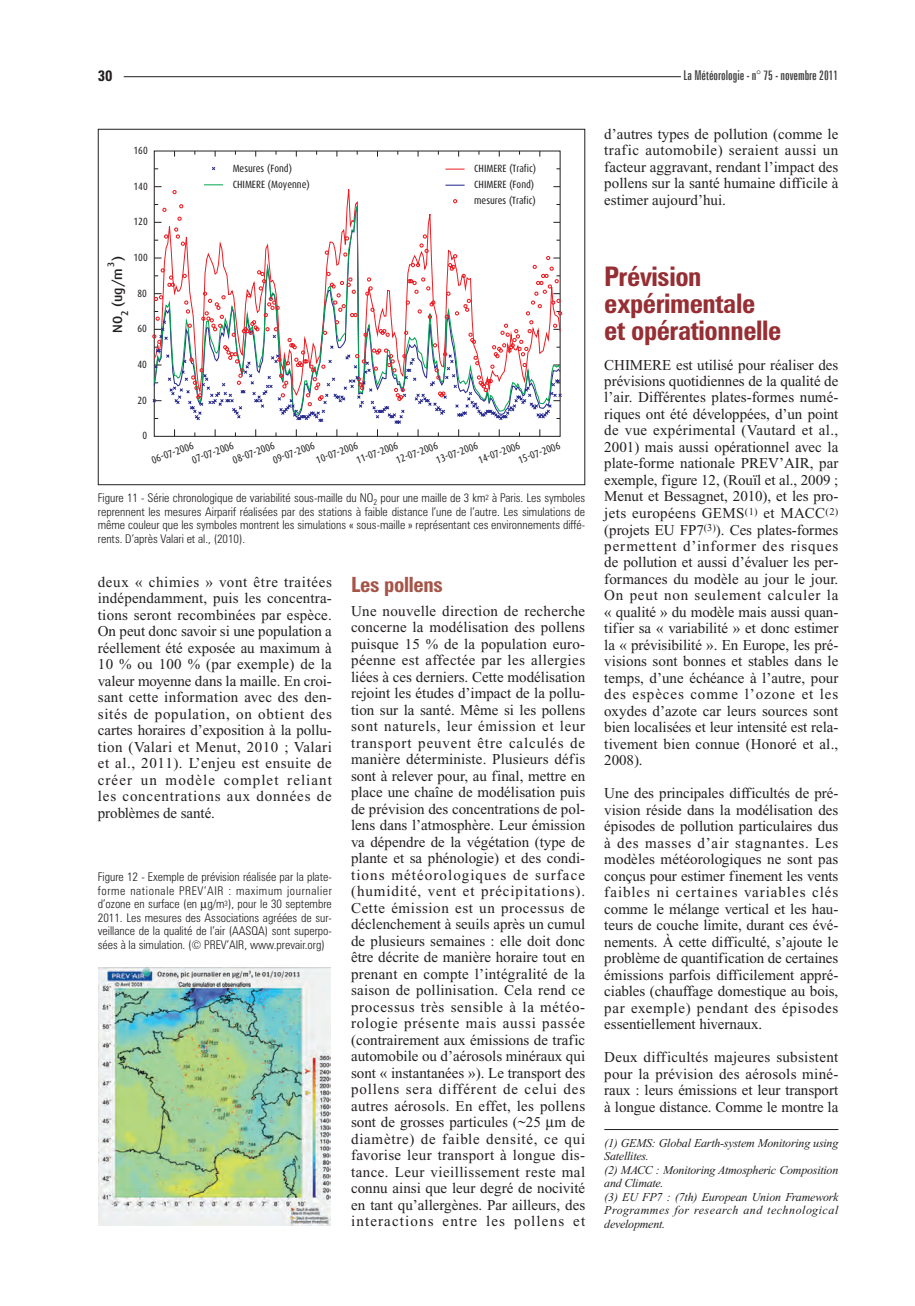
<style>
.page{position:relative;width:915px;height:1306px;background:#fff}
.page>*{position:absolute;margin:0;border:0;box-sizing:border-box;transform-origin:0 0}
.t1{font:700 condensed 27px/27px "Zurich BT";letter-spacing:-.015em;color:#962e33}
.t2{font:700 condensed 21px "Zurich BT";letter-spacing:-.015em;color:#a65448}
.t3{font:15px/16.5px "Times New Roman";color:#231f20;text-align:justify}
.t4{font:700 condensed 15px "Zurich BT";color:#231f20}
.t5{font:extra-condensed 13.5px "Zurich BT";color:#3e3e3f}
.t6{font:500 13.35px "Dax";color:#231f20}
.t7{font:300 condensed 12px/13.5px "Zurich BT";color:#231f20;text-align:justify}
.t8{font:italic 12px/13.5px "Times New Roman";letter-spacing:-.02em;color:#231f20}
.t9{font:10.5px/16px "Dax Condensed";color:#231f20}
.t10{font:500 9.45px "Dax";color:#231f20}
</style>
<div class="page">
<hr style="left:124px;top:76px;width:556px;height:1px;background:#231f20">
<svg style="left:445px;top:169px;width:19px;height:1px"></svg>
<svg style="left:445px;top:185px;width:19px;height:1px"></svg>
<svg style="left:204px;top:184px;width:19px;height:1px"></svg>
<svg style="left:153px;top:189px;width:305px;height:66px"></svg>
<svg style="left:453px;top:199px;width:4px;height:4px"></svg>
<svg style="left:152px;top:255px;width:410px;height:181px"></svg>
<svg style="left:212px;top:167px;width:4px;height:4px"></svg>
<img style="left:99px;top:967px;width:232px;height:258px">
<hr style="left:604px;top:1129px;width:234px;height:1px;background:#231f20">
<p class="t4" style="left:98px;top:70px;width:16px">30</p>
<p class="t5" style="left:683px;top:70px;width:156px">La Météorologie - n° 75 - novembre 2011</p>
<p class="t9" style="left:133px;top:142px;width:16px">160</p>
<p class="t9" style="left:133px;top:178px;width:16px">140</p>
<p class="t9" style="left:133px;top:214px;width:16px">120</p>
<p class="t6" style="left:110px;top:261px;width:7px;rotate:-90deg">)</p>
<p class="t10" style="left:105px;top:267px;width:7px;rotate:-90deg">3</p>
<p class="t9" style="left:133px;top:249px;width:16px">100</p>
<p class="t6" style="left:110px;top:333px;width:66px;rotate:-90deg">NO<sub>2</sub> (ug/m</p>
<p class="t9" style="left:137px;top:285px;width:11px">80</p>
<p class="t9" style="left:137px;top:321px;width:11px">60</p>
<p class="t9" style="left:137px;top:356px;width:11px">40</p>
<p class="t9" style="left:137px;top:392px;width:11px">20</p>
<p class="t9" style="left:142px;top:427px;width:6px">0</p>
<p class="t9" style="left:232px;top:160px;width:79px">Mesures (Fond)<br>CHIMERE (Moyenne)</p>
<p class="t9" style="left:474px;top:161px;width:63px">CHIMERE (Trafic)<br>CHIMERE (Fond) mesures (Trafic)</p>
<p class="t9" style="left:515px;top:452px;width:46px;rotate:-20deg">15-07-2006</p>
<p class="t9" style="left:433px;top:452px;width:46px;rotate:-20deg">13-07-2006</p>
<p class="t9" style="left:475px;top:452px;width:46px;rotate:-20deg">14-07-2006</p>
<p class="t9" style="left:393px;top:452px;width:46px;rotate:-20deg">12-07-2006</p>
<p class="t9" style="left:270px;top:452px;width:46px;rotate:-20deg">09-07-2006</p>
<p class="t9" style="left:313px;top:452px;width:46px;rotate:-20deg">10-07-2006</p>
<p class="t9" style="left:230px;top:452px;width:46px;rotate:-20deg">08-07-2006</p>
<p class="t9" style="left:149px;top:452px;width:46px;rotate:-20deg">06-07-2006</p>
<p class="t9" style="left:189px;top:452px;width:46px;rotate:-20deg">07-07-2006</p>
<p class="t9" style="left:353px;top:452px;width:46px;rotate:-20deg">11-07-2006</p>
<p class="t7" style="left:98px;top:492px;width:488px">Figure 11 - Série chronologique de variabilité sous-maille du NO<sub>2</sub> pour une maille de 3 km<sup>2</sup> à Paris. Les symboles reprennent les mesures Airparif réalisées par des stations à faible distance l’une de l’autre. Les simulations de même couleur que les symboles montrent les simulations « sous-maille » représentant ces environnements diffé&shy;rents. D’après Valari et al., (2010).</p>
<p class="t3" style="left:98px;top:575px;width:235px">deux « chimies » vont être traitées indépendamment, puis les concentra&shy;tions seront recombinées par espèce.<br>On peut donc savoir si une population a réellement été exposée au maximum à 10 % ou 100 % (par exemple) de la valeur moyenne dans la maille. En croi&shy;sant cette information avec des den&shy;sités de population, on obtient des cartes horaires d’exposition à la pollu&shy;tion (Valari et Menut, 2010 ; Valari et al., 2011). L’enjeu est ensuite de créer un modèle complet reliant les concentrations aux données de problèmes de santé.</p>
<h2 class="t2" style="left:351px;top:576px;width:93px">Les pollens</h2>
<p class="t3" style="left:351px;top:604px;width:235px">Une nouvelle direction de recherche concerne la modélisation des pollens puisque 15 % de la population euro&shy;péenne est affectée par les allergies liées à ces derniers. Cette modélisation rejoint les études d’impact de la pollu&shy;tion sur la santé. Même si les pollens sont naturels, leur émission et leur transport peuvent être calculés de manière déterministe. Plusieurs défis sont à relever pour, au final, mettre en place une chaîne de modélisation puis de prévision des concentrations de pol&shy;lens dans l’atmosphère. Leur émission va dépendre de la végétation (type de plante et sa phénologie) et des condi&shy;tions météorologiques de surface (humidité, vent et précipitations).<br>Cette émission est un processus de déclenchement à seuils après un cumul de plusieurs semaines : elle doit donc être décrite de manière horaire tout en prenant en compte l’intégralité de la saison de pollinisation. Cela rend ce processus très sensible à la météo&shy;rologie présente mais aussi passée (contrairement aux émissions de trafic automobile ou d’aérosols minéraux qui sont « instantanées »). Le transport des pollens sera différent de celui des autres aérosols. En effet, les pollens sont de grosses particules (~25 m de diamètre) de faible densité, ce qui favorise leur transport à longue dis&shy;tance. Leur vieillissement reste mal connu ainsi que leur degré de nocivité en tant qu’allergènes. Par ailleurs, des interactions entre les pollens et</p>
<p class="t7" style="left:98px;top:871px;width:235px">Figure 12 - Exemple de prévision réalisée par la plate&shy;forme nationale PREV’AIR : maximum journalier d’ozone en surface (en g/m<sup>3</sup>), pour le 30 septembre 2011. Les mesures des Associations agréées de sur&shy;veillance de la qualité de l’air (AASQA) sont superpo&shy;sées à la simulation. (© PREV’AIR, www.prevair.org)</p>
<p class="t3" style="left:604px;top:127px;width:235px">d’autres types de pollution (comme le trafic automobile) seraient aussi un facteur aggravant, rendant l’impact des pollens sur la santé humaine difficile à estimer aujourd’hui.</p>
<h1 class="t1" style="left:604px;top:266px;width:178px">Prévision expérimentale et opérationnelle</h1>
<p class="t3" style="left:604px;top:357px;width:235px">CHIMERE est utilisé pour réaliser des prévisions quotidiennes de la qualité de l’air. Différentes plates-formes numé&shy;riques ont été développées, d’un point de vue expérimental (Vautard et al., 2001) mais aussi opérationnel avec la plate-forme nationale PREV’AIR, par exemple, figure 12, (Rouïl et al., 2009 ; Menut et Bessagnet, 2010), et les pro&shy;jets européens GEMS<sup>(1)</sup> et MACC<sup>(2) </sup>(projets EU FP7<sup>(3)</sup>). Ces plates-formes permettent d’informer des risques de pollution et aussi d’évaluer les per&shy;formances du modèle au jour le jour.<br>On peut non seulement calculer la « qualité » du modèle mais aussi quan&shy;tifier sa « variabilité » et donc estimer la « prévisibilité ». En Europe, les pré&shy;visions sont bonnes et stables dans le temps, d’une échéance à l’autre, pour des espèces comme l’ozone et les oxydes d’azote car leurs sources sont bien localisées et leur intensité est rela&shy;tivement bien connue (Honoré et al., 2008).</p>
<p class="t3" style="left:604px;top:786px;width:235px">Une des principales difficultés de pré&shy;vision réside dans la modélisation des épisodes de pollution particulaires dus à des masses d’air stagnantes. Les modèles météorologiques ne sont pas conçus pour estimer finement les vents faibles ni certaines variables clés comme le mélange vertical et les hau&shy;teurs de couche limite, durant ces évé&shy;nements. À cette difficulté, s’ajoute le problème de quantification de certaines émissions parfois difficilement appré&shy;ciables (chauffage domestique au bois, par exemple) pendant des épisodes essentiellement hivernaux.</p>
<p class="t3" style="left:604px;top:1050px;width:235px">Deux difficultés majeures subsistent pour la prévision des aérosols miné&shy;raux : leurs émissions et leur transport à longue distance. Comme le montre la</p>
<p class="t8" style="left:604px;top:1137px;width:235px">(1) GEMS: Global Earth-system Monitoring using<br>Satellites.<br>(2) MACC : Monitoring Atmospheric Composition and Climate.<br>(3) EU FP7 : (7th) European Union Framework<br>Programmes for research and technological development.</p>
</div>
